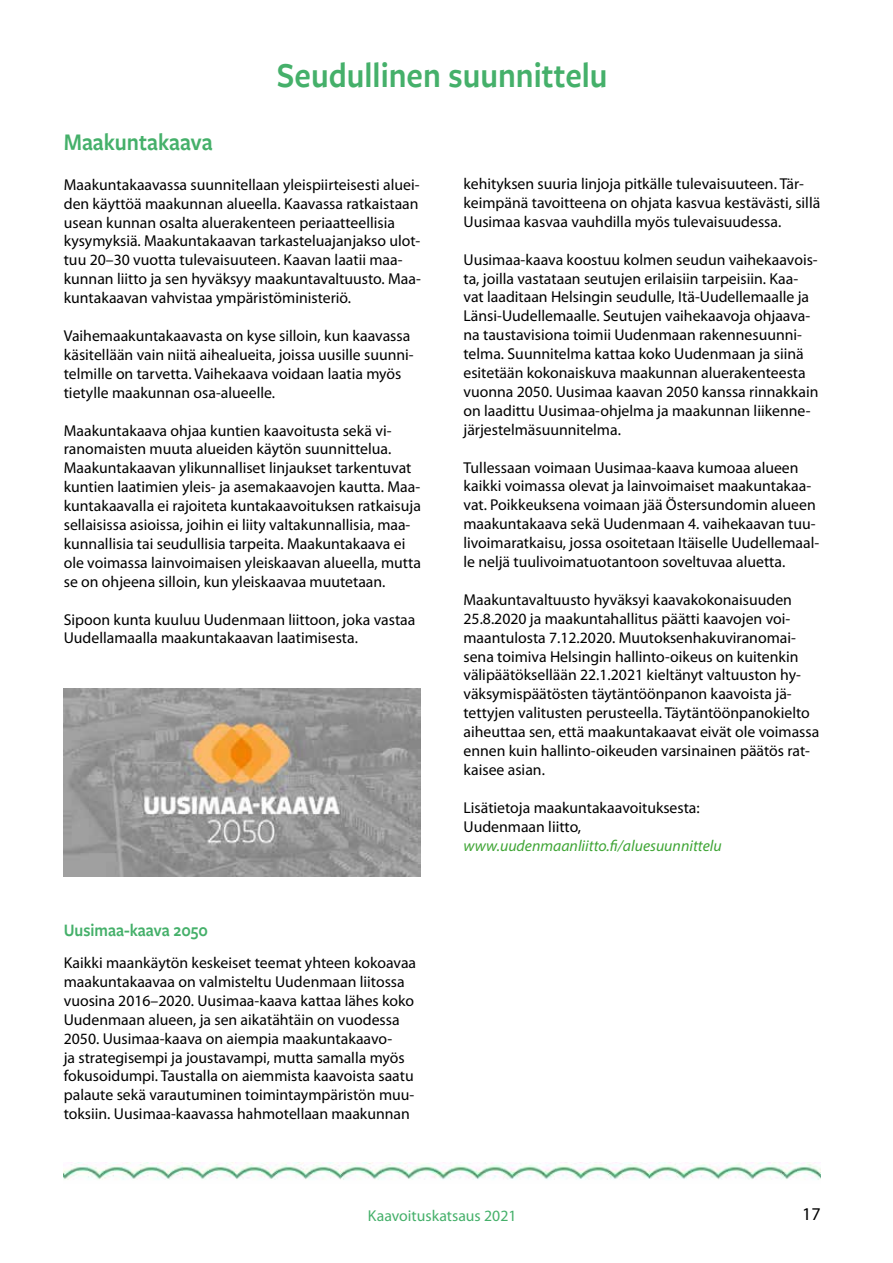
<style>
.page{position:relative;width:893px;height:1263px;background:#fff}
.page>*{position:absolute;margin:0;border:0;box-sizing:border-box;transform-origin:0 0}
.t1{font:600 36.3px "Freight Sans Pro";color:#45b06a;scale:.91 1}
.t2{font:600 24.75px "Freight Sans Pro";color:#45b06a;scale:.91 1}
.t3{font:600 18.15px "Freight Sans Pro";color:#45b06a;scale:.91 1}
.t4{font:18px "Myriad Pro";color:#000}
.t5{font:15.75px/18.9px "Myriad Pro";color:#000}
.t6{font:italic 15.75px "Myriad Pro";color:#3fa535}
.t7{font:15.75px "Myriad Pro";color:#45b06a}
</style>
<div class="page">
<img style="left:64px;top:1162px;width:757px;height:18px">
<img style="left:64px;top:689px;width:357px;height:188px">
<h1 class="t1" style="left:277px;top:50px;width:365px">Seudullinen suunnittelu</h1>
<h2 class="t2" style="left:64px;top:125px;width:165px">Maakuntakaava</h2>
<p class="t5" style="left:64px;top:175px;width:359px">Maakuntakaavassa suunnitellaan yleispiirteisesti aluei&shy;den käyttöä maakunnan alueella. Kaavassa ratkaistaan usean kunnan osalta aluerakenteen periaatteellisia kysymyksiä. Maakuntakaavan tarkasteluajanjakso ulot&shy;tuu 20–30 vuotta tulevaisuuteen. Kaavan laatii maa&shy;kunnan liitto ja sen hyväksyy maakuntavaltuusto. Maa&shy;kuntakaavan vahvistaa ympäristöministeriö.</p>
<p class="t5" style="left:64px;top:326px;width:351px">Vaihemaakuntakaavasta on kyse silloin, kun kaavassa käsitellään vain niitä aihealueita, joissa uusille suunni&shy;telmille on tarvetta. Vaihekaava voidaan laatia myös tietylle maakunnan osa-alueelle.</p>
<p class="t5" style="left:64px;top:420px;width:359px">Maakuntakaava ohjaa kuntien kaavoitusta sekä vi&shy;ranomaisten muuta alueiden käytön suunnittelua.<br>Maakuntakaavan ylikunnalliset linjaukset tarkentuvat kuntien laatimien yleis- ja asemakaavojen kautta. Maa&shy;kuntakaavalla ei rajoiteta kuntakaavoituksen ratkaisuja sellaisissa asioissa, joihin ei liity valtakunnallisia, maa&shy;kunnallisia tai seudullisia tarpeita. Maakuntakaava ei ole voimassa lainvoimaisen yleiskaavan alueella, mutta se on ohjeena silloin, kun yleiskaavaa muutetaan.</p>
<p class="t5" style="left:64px;top:609px;width:353px">Sipoon kunta kuuluu Uudenmaan liittoon, joka vastaa<br>Uudellamaalla maakuntakaavan laatimisesta.</p>
<p class="t3" style="left:64px;top:918px;width:160px">Uusimaa-kaava 2050</p>
<p class="t5" style="left:64px;top:953px;width:354px">Kaikki maankäytön keskeiset teemat yhteen kokoavaa maakuntakaavaa on valmisteltu Uudenmaan liitossa vuosina 2016–2020. Uusimaa-kaava kattaa lähes koko Uudenmaan alueen, ja sen aikatähtäin on vuodessa 2050. Uusimaa-kaava on aiempia maakuntakaavo-<br>ja strategisempi ja joustavampi, mutta samalla myös fokusoidumpi. Taustalla on aiemmista kaavoista saatu palaute sekä varautuminen toimintaympäristön muu&shy;toksiin. Uusimaa-kaavassa hahmotellaan maakunnan</p>
<p class="t5" style="left:463px;top:174px;width:358px">kehityksen suuria linjoja pitkälle tulevaisuuteen. Tär&shy;keimpänä tavoitteena on ohjata kasvua kestävästi, sillä<br>Uusimaa kasvaa vauhdilla myös tulevaisuudessa.</p>
<p class="t5" style="left:463px;top:250px;width:356px">Uusimaa-kaava koostuu kolmen seudun vaihekaavois&shy;ta, joilla vastataan seutujen erilaisiin tarpeisiin. Kaa&shy;vat laaditaan Helsingin seudulle, Itä-Uudellemaalle ja Länsi-Uudellemaalle. Seutujen vaihekaavoja ohjaava&shy;na taustavisiona toimii Uudenmaan rakennesuunni&shy;telma. Suunnitelma kattaa koko Uudenmaan ja siinä esitetään kokonaiskuva maakunnan aluerakenteesta vuonna 2050. Uusimaa kaavan 2050 kanssa rinnakkain on laadittu Uusimaa-ohjelma ja maakunnan liikenne&shy;järjestelmäsuunnitelma.</p>
<p class="t5" style="left:463px;top:458px;width:357px">Tullessaan voimaan Uusimaa-kaava kumoaa alueen kaikki voimassa olevat ja lainvoimaiset maakuntakaa&shy;vat. Poikkeuksena voimaan jää Östersundomin alueen maakuntakaava sekä Uudenmaan 4. vaihekaavan tuu&shy;livoimaratkaisu, jossa osoitetaan Itäiselle Uudellemaal&shy;le neljä tuulivoimatuotantoon soveltuvaa aluetta.</p>
<p class="t5" style="left:463px;top:590px;width:357px">Maakuntavaltuusto hyväksyi kaavakokonaisuuden 25.8.2020 ja maakuntahallitus päätti kaavojen voi&shy;maantulosta 7.12.2020. Muutoksenhakuviranomai&shy;sena toimiva Helsingin hallinto-oikeus on kuitenkin välipäätöksellään 22.1.2021 kieltänyt valtuuston hy&shy;väksymispäätösten täytäntöönpanon kaavoista jä&shy;tettyjen valitusten perusteella. Täytäntöönpanokielto aiheuttaa sen, että maakuntakaavat eivät ole voimassa ennen kuin hallinto-oikeuden varsinainen päätös rat&shy;kaisee asian.</p>
<p class="t5" style="left:463px;top:798px;width:238px">Lisätietoja maakuntakaavoituksesta:<br>Uudenmaan liitto,</p>
<p class="t6" style="left:463px;top:835px;width:260px">www.uudenmaanliitto.fi/aluesuunnittelu</p>
<p class="t7" style="left:368px;top:1205px;width:150px">Kaavoituskatsaus 2021</p>
<p class="t4" style="left:802px;top:1203px;width:20px">17</p>
</div>
